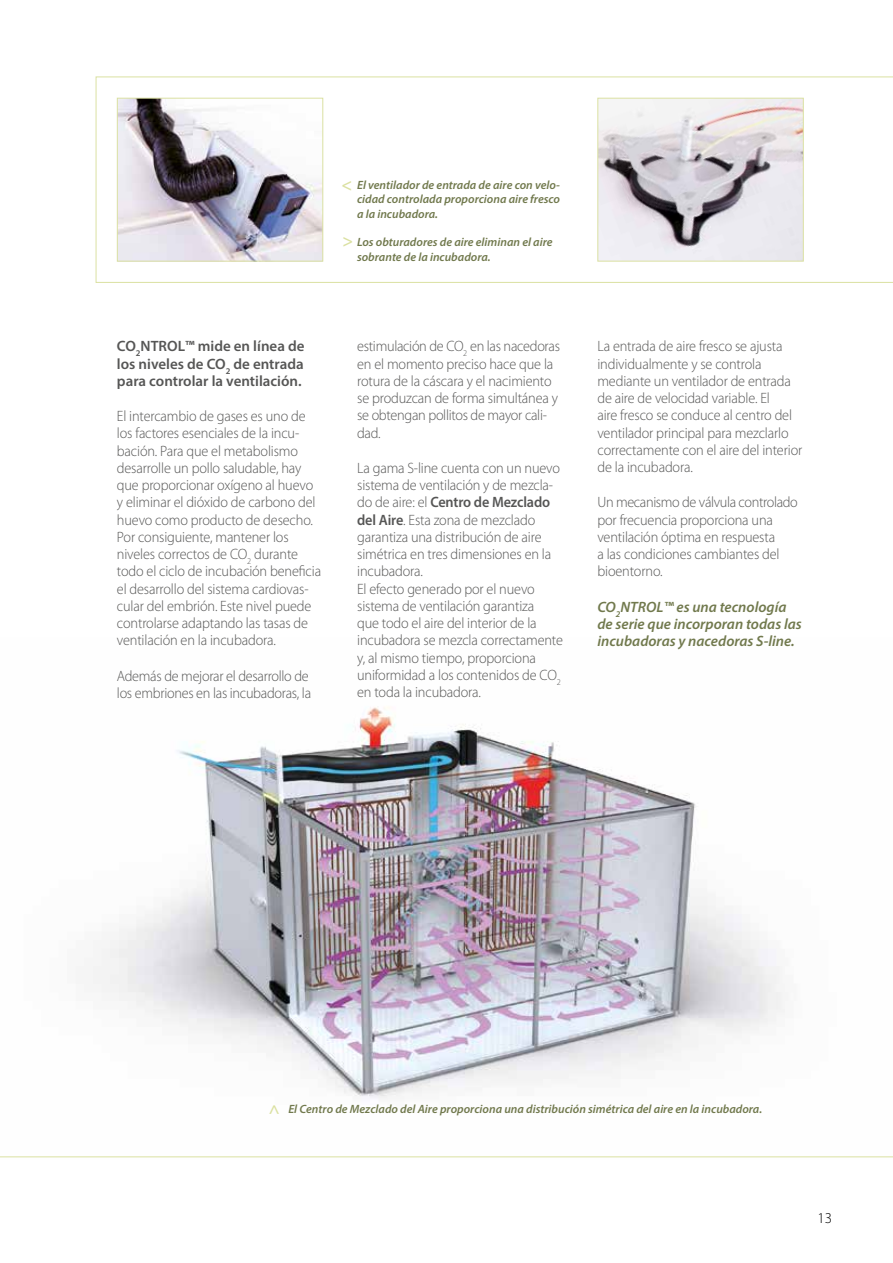
<style>
.page{position:relative;width:893px;height:1263px;background:#fff}
.page>*{position:absolute;margin:0;border:0;box-sizing:border-box;transform-origin:0 0}
.t1{font:300 15px/17.2px "Myriad Pro";letter-spacing:-.01em;color:#565655;scale:.95 1}
.t2{font:italic 600 15px/17.2px "Myriad Pro";color:#71794d}
.t3{font:600 15px/17.2px "Myriad Pro";color:#565655;text-align:justify}
.t4{font:300 15px "Myriad Pro";color:#000}
.t5{font:italic 600 12px/14.4px "Myriad Pro";color:#71794d;text-align:justify}
.s1{font-weight:600}
</style>
<div class="page">
<img style="left:0;top:707px;width:892px;height:451px">
<svg style="left:96px;top:77px;width:797px;height:206px"></svg>
<hr style="left:0;top:1156px;width:893px;height:1px;background:#dbe1a2">
<img style="left:119px;top:100px;width:202px;height:159px">
<div style="left:117px;top:98px;width:206px;height:163px;border:1px solid #dbe1a2"></div>
<img style="left:599px;top:100px;width:203px;height:159px">
<div style="left:597px;top:98px;width:207px;height:163px;border:1px solid #dbe1a2"></div>
<svg style="left:343px;top:181px;width:8px;height:10px"></svg>
<svg style="left:344px;top:237px;width:8px;height:10px"></svg>
<svg style="left:269px;top:1105px;width:10px;height:8px"></svg>
<p class="t3" style="left:117px;top:337px;width:189px">CO<sub>2</sub>NTROL™ mide en línea de los niveles de CO<sub>2</sub> de entrada para controlar la ventilación.</p>
<p class="t1" style="left:117px;top:407px;width:216px">El intercambio de gases es uno de los factores esenciales de la incu-- bación. Para que el metabolismo desarrolle un pollo saludable, hay que proporcionar oxígeno al huevo y eliminar el dióxido de carbono del huevo como producto de desecho.<br>Por consiguiente, mantener los niveles correctos de CO<sub>2</sub> durante todo el ciclo de incubación beneficia el desarrollo del sistema cardiovas&shy;cular del embrión. Este nivel puede controlarse adaptando las tasas de ventilación en la incubadora.</p>
<p class="t1" style="left:117px;top:667px;width:206px">Además de mejorar el desarrollo de los embriones en las incubadoras, la</p>
<p class="t5" style="left:357px;top:177px;width:205px">El ventilador de entrada de aire con velo&shy;cidad controlada proporciona aire fresco a la incubadora.</p>
<p class="t5" style="left:357px;top:235px;width:197px">Los obturadores de aire eliminan el aire sobrante de la incubadora.</p>
<p class="t1" style="left:357px;top:338px;width:215px">estimulación de CO<sub>2</sub> en las nacedoras en el momento preciso hace que la rotura de la cáscara y el nacimiento se produzcan de forma simultánea y se obtengan pollitos de mayor cali&shy;dad.</p>
<p class="t1" style="left:357px;top:459px;width:218px">La gama S-line cuenta con un nuevo sistema de ventilación y de mezcla&shy;do de aire: el <span class="s1">Centro de Mezclado del Aire</span>. Esta zona de mezclado garantiza una distribución de aire simétrica en tres dimensiones en la incubadora.<br>El efecto generado por el nuevo sistema de ventilación garantiza<br>que todo el aire del interior de la incubadora se mezcla correctamente y, al mismo tiempo, proporciona uniformidad a los contenidos de CO<sub>2 </sub>en toda la incubadora.</p>
<p class="t1" style="left:597px;top:338px;width:217px">La entrada de aire fresco se ajusta individualmente y se controla mediante un ventilador de entrada de aire de velocidad variable. El<br>aire fresco se conduce al centro del ventilador principal para mezclarlo correctamente con el aire del interior de la incubadora.</p>
<p class="t1" style="left:597px;top:494px;width:212px">Un mecanismo de válvula controlado por frecuencia proporciona una ventilación óptima en respuesta<br>a las condiciones cambiantes del bioentorno.</p>
<p class="t2" style="left:597px;top:598px;width:206px">CO<sub>2</sub>NTROL™ es una tecnología de serie que incorporan todas las incubadoras y nacedoras S-line.</p>
<p class="t5" style="left:288px;top:1102px;width:475px">El Centro de Mezclado del Aire proporciona una distribución simétrica del aire en la incubadora.</p>
<p class="t4" style="left:817px;top:1209px;width:16px">13</p>
</div>
